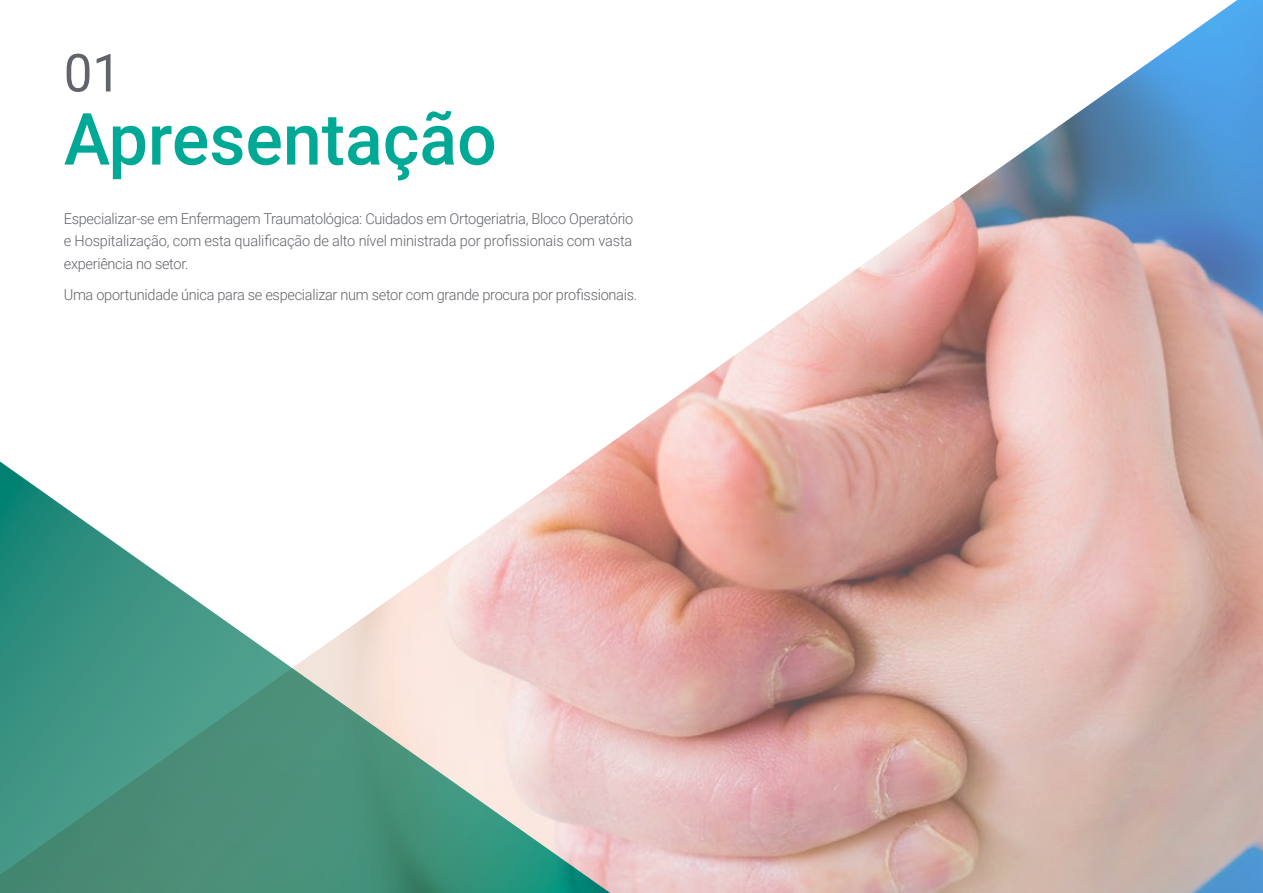
<style>
.page{position:relative;width:1263px;height:893px;background:#fff}
.page>*{position:absolute;margin:0;border:0;box-sizing:border-box;transform-origin:0 0}
.t1{font:500 72px "Roboto";color:#00a996}
.t2{font:52.5px "Roboto";color:#61646a}
.t3{font:300 15px/22.5px "Roboto";letter-spacing:-.02em;color:#61646a;text-align:justify}
</style>
<div class="page">
<img style="left:607px;top:0;width:656px;height:893px">
<svg style="left:0;top:446px;width:640px;height:447px"></svg>
<h2 class="t2" style="left:64px;top:36px;width:59px">01</h2>
<h1 class="t1" style="left:64px;top:89px;width:435px">Apresentação</h1>
<p class="t3" style="left:64px;top:207px;width:571px">Especializar-se em Enfermagem Traumatológica: Cuidados em Ortogeriatria, Bloco Operatório e Hospitalização, com esta qualificação de alto nível ministrada por profissionais com vasta experiência no setor.</p>
<p class="t3" style="left:64px;top:283px;width:575px">Uma oportunidade única para se especializar num setor com grande procura por profissionais.</p>
</div>
